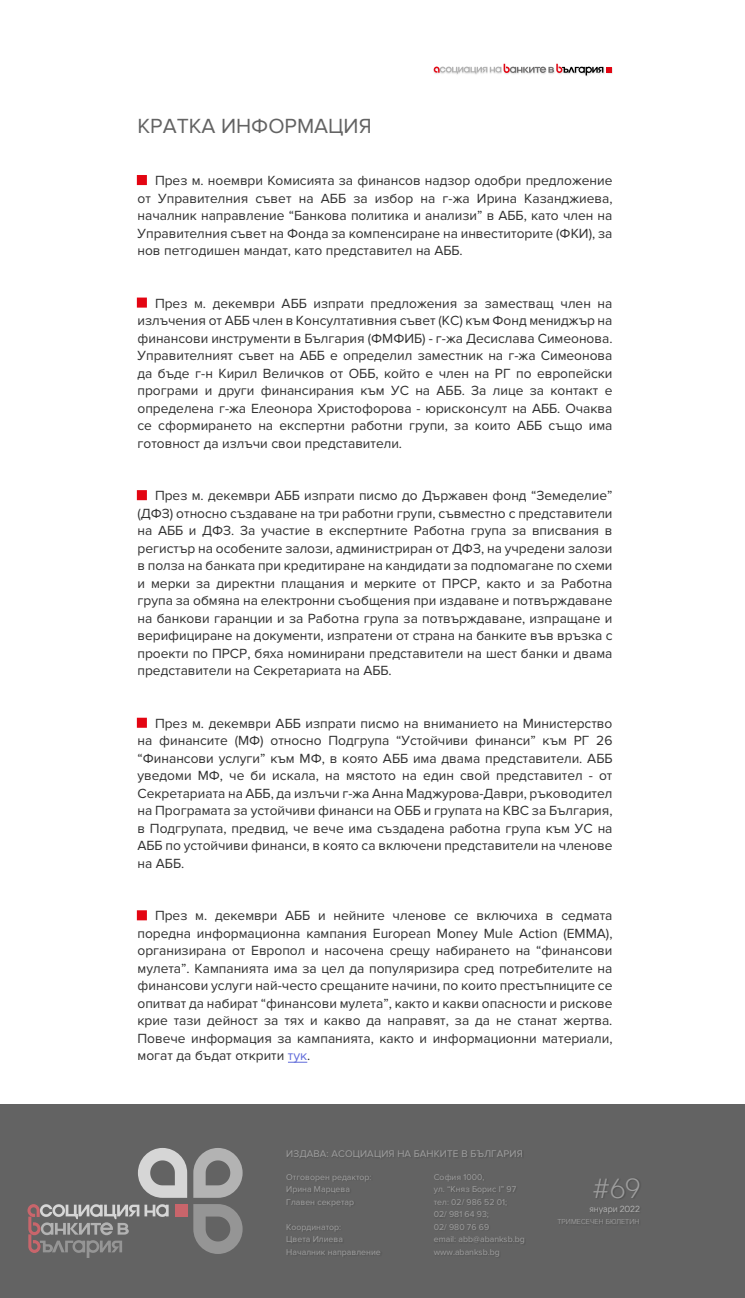
<style>
.page{position:relative;width:745px;height:1298px;background:#fff}
.page>*{position:absolute;margin:0;border:0;box-sizing:border-box;transform-origin:0 0}
.t1{font:300 27.5px "TT Interphases";color:#9e9e9e}
.Title_BG{font:21.25px "Proxima Nova";color:#636363}
.t2{font:13.75px/17.5px "Proxima Nova";color:#303030;text-align:justify}
.t3{font:10px "Proxima Nova";letter-spacing:.01em;color:#9e9e9e}
.t4{font:8.75px/12.5px "Proxima Nova";color:#9e9e9e}
.t5{font:8.75px "TT Interphases";letter-spacing:-.005em;color:#b2b2b2}
.t6{font:300 7px "TT Interphases";color:#b2b2b2}
.s1{font-size:13.25px;color:#e30512}
.s2{color:#616cda}
</style>
<div class="page">
<svg style="left:434px;top:64px;width:178px;height:11px"></svg>
<svg style="left:288px;top:1062px;width:19px;height:1px"></svg>
<div style="left:0;top:1104px;width:745px;height:194px;background:#636363"></div>
<svg style="left:193px;top:1148px;width:50px;height:49px"></svg>
<svg style="left:138px;top:1148px;width:49px;height:49px"></svg>
<svg style="left:193px;top:1204px;width:50px;height:50px"></svg>
<div style="left:175px;top:1204px;width:12px;height:12px;background:#c9656b"></div>
<svg style="left:145px;top:1204px;width:24px;height:12px"></svg>
<svg style="left:28px;top:1204px;width:111px;height:53px"></svg>
<div style="left:590px;top:1206px;width:51px;height:9px;background:#5f5f5f"></div>
<div style="left:557px;top:1219px;width:84px;height:7px;background:#5f5f5f"></div>
<div style="left:287px;top:1149px;width:237px;height:11px;background:#5f5f5f"></div>
<h1 class="Title_BG" style="left:138px;top:113px;width:236px">КРАТКА ИНФОРМАЦИЯ</h1>
<p class="t2" style="left:138px;top:172px;width:477px"><span class="s1">■</span> През м. ноември Комисията за финансов надзор одобри предложение от Управителния съвет на АББ за избор на г-жа Ирина Казанджиева, началник направление “Банкова политика и анализи” в АББ, като член на Управителния съвет на Фонда за компенсиране на инвеститорите (ФКИ), за нов петгодишен мандат, като представител на АББ.</p>
<p class="t2" style="left:138px;top:294px;width:477px"><span class="s1">■</span> През м. декември АББ изпрати предложения за заместващ член на излъчения от АББ член в Консултативния съвет (КС) към Фонд мениджър на финансови инструменти в България (ФМФИБ) - г-жа Десислава Симеонова.<br>Управителният съвет на АББ е определил заместник на г-жа Симеонова да бъде г-н Кирил Величков от ОББ, който е член на РГ по европейски програми и други финансирания към УС на АББ. За лице за контакт е определена г-жа Елеонора Христофорова - юрисконсулт на АББ. Очаква се сформирането на експертни работни групи, за които АББ също има готовност да излъчи свои представители.</p>
<p class="t2" style="left:138px;top:487px;width:477px"><span class="s1">■</span> През м. декември АББ изпрати писмо до Държавен фонд “Земеделие” (ДФЗ) относно създаване на три работни групи, съвместно с представители на АББ и ДФЗ. За участие в експертните Работна група за вписвания в регистър на особените залози, администриран от ДФЗ, на учредени залози в полза на банката при кредитиране на кандидати за подпомагане по схеми и мерки за директни плащания и мерките от ПРСР, както и за Работна група за обмяна на електронни съобщения при издаване и потвърждаване на банкови гаранции и за Работна група за потвърждаване, изпращане и верифициране на документи, изпратени от страна на банките във връзка с проекти по ПРСР, бяха номинирани представители на шест банки и двама представители на Секретариата на АББ.</p>
<p class="t2" style="left:138px;top:714px;width:477px"><span class="s1">■</span> През м. декември АББ изпрати писмо на вниманието на Министерство на финансите (МФ) относно Подгрупа “Устойчиви финанси” към РГ 26 “Финансови услуги” към МФ, в която АББ има двама представители. АББ уведоми МФ, че би искала, на мястото на един свой представител - от Секретариата на АББ, да излъчи г-жа Анна Маджурова-Даври, ръководител на Програмата за устойчиви финанси на ОББ и групата на KBC за България, в Подгрупата, предвид, че вече има създадена работна група към УС на АББ по устойчиви финанси, в която са включени представители на членове на АББ.</p>
<p class="t2" style="left:138px;top:907px;width:477px"><span class="s1">■</span> През м. декември АББ и нейните членове се включиха в седмата поредна информационна кампания European Money Mule Action (EMMA), организирана от Европол и насочена срещу набирането на “финансови мулета”. Кампанията има за цел да популяризира сред потребителите на финансови услуги най-често срещаните начини, по които престъпниците се опитват да набират “финансови мулета”, както и какви опасности и рискове крие тази дейност за тях и какво да направят, за да не станат жертва.<br>Повече информация за кампанията, както и информационни материали, могат да бъдат открити <span class="s2">тук</span>.</p>
<p class="t3" style="left:286px;top:1148px;width:238px">ИЗДАВА: АСОЦИАЦИЯ НА БАНКИТЕ В БЪЛГАРИЯ</p>
<p class="t4" style="left:286px;top:1170px;width:87px">Отговорен редактор:<br>Ирина Марцева<br>Главен секретар</p>
<p class="t4" style="left:286px;top:1220px;width:96px">Координатор:<br>Цвета Илиева<br>Началник направление</p>
<p class="t4" style="left:434px;top:1170px;width:93px">София 1000,<br>ул. “Княз Борис I” 97 тел: 02/ 986 52 01;<br>02/ 981 64 93;<br>02/ 980 76 69<br>email: abb@abanksb.bg www.abanksb.bg</p>
<h1 class="t1" style="left:593px;top:1170px;width:49px">#69</h1>
<p class="t5" style="left:590px;top:1203px;width:52px">януари 2022</p>
<p class="t6" style="left:558px;top:1217px;width:83px">тримесечен бюлетин</p>
</div>
